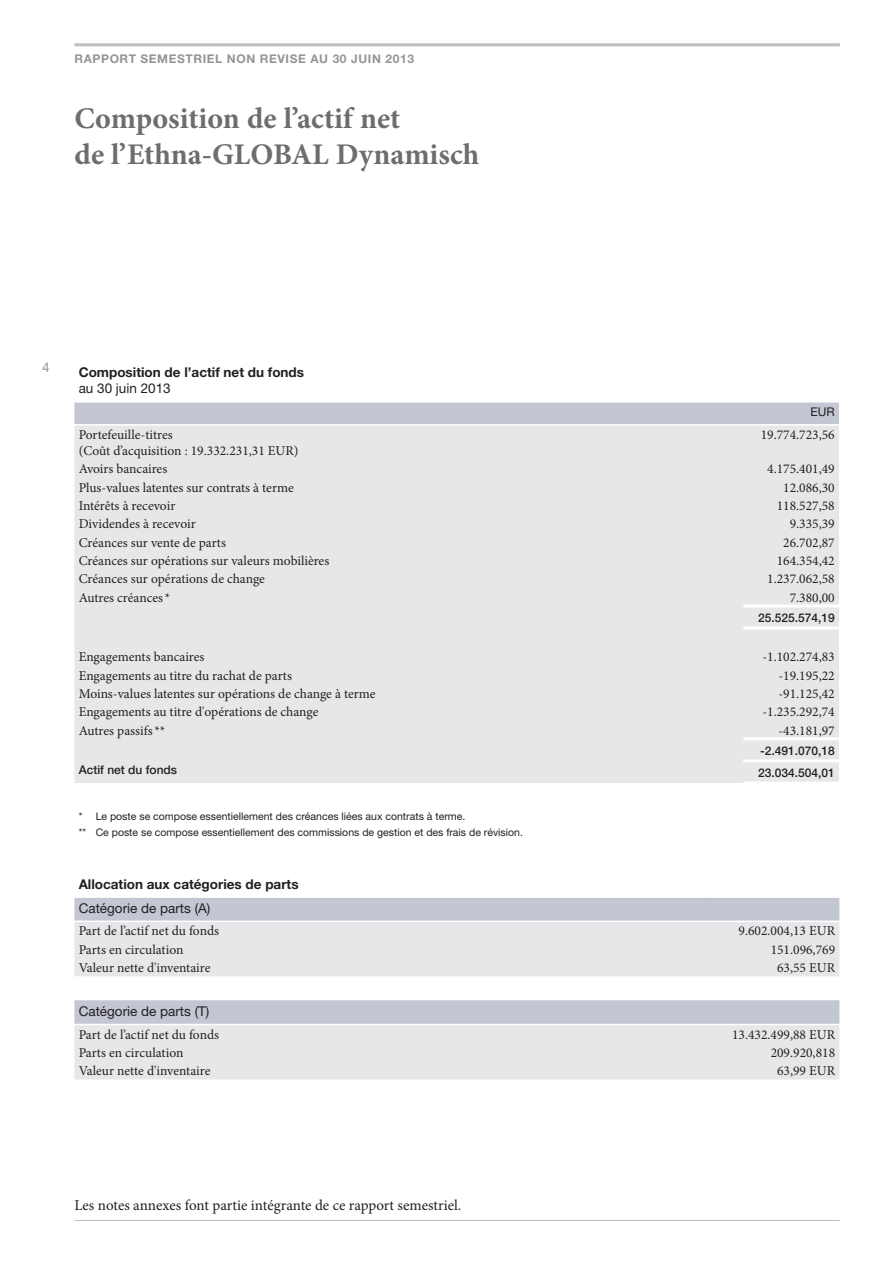
<style>
.page{position:relative;width:893px;height:1263px;background:#fff}
.page>*{position:absolute;margin:0;border:0;box-sizing:border-box;transform-origin:0 0}
.Header_Section{font:700 30px/36px "Minion Pro";color:#6c6d70}
.Data1_L_Tab{font:15px "Minion Pro";color:#231f20}
.Data1_L{font:13.5px/16.2px "Minion Pro";color:#231f20}
.Data1_R{font:13.5px "Minion Pro";color:#231f20}
.Header_Bold{font:700 13.5px "Helvetica Neue";color:#231f20}
.Header_White_Anteilk{font:13.5px "Helvetica Neue";color:#231f20}
.Titre_Tableau_9pt_co{font:13.5px "Helvetica Neue";color:#231f20}
.t1{font:13.5px "Helvetica Neue";color:#939598}
.GrupEbene3_R_Fett{font:500 12px "Helvetica Neue";color:#231f20}
.t2{font:700 12px "Helvetica Neue";letter-spacing:.05em;color:#939598}
.GrupEbene3_L_Fett{font:500 12px "Helvetica Neue";color:#231f20}
.Titre_Tableau_9pt_co-2{font:12px "Helvetica Neue";color:#231f20}
.Body_Footnote{font:10.5px "Helvetica Neue";color:#231f20}
</style>
<div class="page">
<hr style="left:74px;top:1220px;width:766px;height:1px;background:#bcbdc0">
<hr style="left:74px;top:43px;width:766px;height:3px;background:#bcbdc0">
<div style="left:74px;top:403px;width:765px;height:21px;background:#c3c7d4"></div>
<div style="left:74px;top:426px;width:765px;height:357px;background:#e6e7e9"></div>
<hr style="left:743px;top:626px;width:96px;height:3px;background:#fff">
<hr style="left:743px;top:604px;width:96px;height:3px;background:#fff">
<hr style="left:743px;top:737px;width:96px;height:3px;background:#fff">
<hr style="left:743px;top:759px;width:96px;height:3px;background:#fff">
<hr style="left:743px;top:781px;width:96px;height:3px;background:#fff">
<svg style="left:74px;top:898px;width:765px;height:78px;background:#dbdde2"></svg>
<hr style="left:74px;top:920px;width:638px;height:2px;background:#fff">
<hr style="left:712px;top:920px;width:127px;height:2px;background:#fff">
<svg style="left:74px;top:1000px;width:765px;height:79px;background:#dbdde2"></svg>
<hr style="left:74px;top:1024px;width:638px;height:1px;background:#fff">
<hr style="left:712px;top:1024px;width:127px;height:1px;background:#fff">
<p class="t2" style="left:74px;top:52px;width:341px">RAPPORT SEMESTRIEL NON REVISE AU 30 JUIN 2013</p>
<p class="Header_Section" style="left:74px;top:100px;width:406px">Composition de l’actif net<br>de l’Ethna-GLOBAL Dynamisch</p>
<p class="t1" style="left:42px;top:359px;width:9px">4</p>
<p class="Header_Bold" style="left:79px;top:364px;width:227px">Composition de l’actif net du fonds</p>
<p class="Titre_Tableau_9pt_co" style="left:79px;top:380px;width:94px">au 30 juin 2013</p>
<p class="Titre_Tableau_9pt_co-2" style="left:810px;top:405px;width:26px">EUR</p>
<p class="Data1_L" style="left:79px;top:427px;width:221px">Portefeuille-titres<br>(Coût d’acquisition : 19.332.231,31 EUR)</p>
<p class="Data1_R" style="left:761px;top:426px;width:76px">19.774.723,56</p>
<p class="Data1_L" style="left:79px;top:461px;width:90px">Avoirs bancaires</p>
<p class="Data1_R" style="left:767px;top:460px;width:69px">4.175.401,49</p>
<p class="Data1_L" style="left:79px;top:479px;width:217px">Plus-values latentes sur contrats à terme</p>
<p class="Data1_R" style="left:783px;top:478px;width:53px">12.086,30</p>
<p class="Data1_L" style="left:79px;top:498px;width:98px">Intérêts à recevoir</p>
<p class="Data1_R" style="left:777px;top:497px;width:59px">118.527,58</p>
<p class="Data1_L" style="left:79px;top:516px;width:119px">Dividendes à recevoir</p>
<p class="Data1_R" style="left:790px;top:515px;width:47px">9.335,39</p>
<p class="Data1_L" style="left:79px;top:534px;width:149px">Créances sur vente de parts</p>
<p class="Data1_R" style="left:783px;top:533px;width:53px">26.702,87</p>
<p class="Data1_L" style="left:79px;top:553px;width:252px">Créances sur opérations sur valeurs mobilières</p>
<p class="Data1_R" style="left:777px;top:552px;width:59px">164.354,42</p>
<p class="Data1_L" style="left:79px;top:571px;width:188px">Créances sur opérations de change</p>
<p class="Data1_R" style="left:767px;top:570px;width:69px">1.237.062,58</p>
<p class="Data1_L" style="left:79px;top:589px;width:93px">Autres créances *</p>
<p class="Data1_R" style="left:790px;top:588px;width:47px">7.380,00</p>
<p class="GrupEbene3_R_Fett" style="left:758px;top:610px;width:78px">25.525.574,19</p>
<p class="Data1_L" style="left:79px;top:649px;width:127px">Engagements bancaires</p>
<p class="Data1_R" style="left:762px;top:648px;width:74px">-1.102.274,83</p>
<p class="Data1_L" style="left:79px;top:667px;width:215px">Engagements au titre du rachat de parts</p>
<p class="Data1_R" style="left:778px;top:666px;width:58px">-19.195,22</p>
<p class="Data1_L" style="left:79px;top:685px;width:299px">Moins-values latentes sur opérations de change à terme</p>
<p class="Data1_R" style="left:778px;top:684px;width:58px">-91.125,42</p>
<p class="Data1_L" style="left:79px;top:704px;width:241px">Engagements au titre d'opérations de change</p>
<p class="Data1_R" style="left:762px;top:703px;width:74px">-1.235.292,74</p>
<p class="Data1_L" style="left:79px;top:722px;width:88px">Autres passifs **</p>
<p class="Data1_R" style="left:778px;top:721px;width:58px">-43.181,97</p>
<p class="GrupEbene3_R_Fett" style="left:760px;top:743px;width:76px">-2.491.070,18</p>
<p class="GrupEbene3_L_Fett" style="left:79px;top:763px;width:100px">Actif net du fonds</p>
<p class="GrupEbene3_R_Fett" style="left:758px;top:765px;width:78px">23.034.504,01</p>
<p class="Body_Footnote" style="left:79px;top:809px;width:5px">*</p>
<p class="Body_Footnote" style="left:96px;top:809px;width:371px">Le poste se compose essentiellement des créances liées aux contrats à terme.</p>
<p class="Body_Footnote" style="left:79px;top:826px;width:9px">**</p>
<p class="Body_Footnote" style="left:96px;top:826px;width:429px">Ce poste se compose essentiellement des commissions de gestion et des frais de révision.</p>
<p class="Header_Bold" style="left:79px;top:875px;width:221px">Allocation aux catégories de parts</p>
<p class="Header_White_Anteilk" style="left:79px;top:900px;width:133px">Catégorie de parts (A)</p>
<p class="Data1_L" style="left:79px;top:923px;width:142px">Part de l’actif net du fonds</p>
<p class="Data1_R" style="left:738px;top:922px;width:98px">9.602.004,13 EUR</p>
<p class="Data1_L" style="left:79px;top:941px;width:106px">Parts en circulation</p>
<p class="Data1_R" style="left:771px;top:940px;width:66px">151.096,769</p>
<p class="Data1_L" style="left:79px;top:960px;width:133px">Valeur nette d'inventaire</p>
<p class="Data1_R" style="left:777px;top:959px;width:60px">63,55 EUR</p>
<p class="Header_White_Anteilk" style="left:79px;top:1003px;width:132px">Catégorie de parts (T)</p>
<p class="Data1_L" style="left:79px;top:1026px;width:142px">Part de l’actif net du fonds</p>
<p class="Data1_R" style="left:732px;top:1025px;width:105px">13.432.499,88 EUR</p>
<p class="Data1_L" style="left:79px;top:1044px;width:106px">Parts en circulation</p>
<p class="Data1_R" style="left:771px;top:1043px;width:66px">209.920,818</p>
<p class="Data1_L" style="left:79px;top:1063px;width:133px">Valeur nette d'inventaire</p>
<p class="Data1_R" style="left:777px;top:1062px;width:60px">63,99 EUR</p>
<p class="Data1_L_Tab" style="left:74px;top:1195px;width:388px">Les notes annexes font partie intégrante de ce rapport semestriel.</p>
</div>
